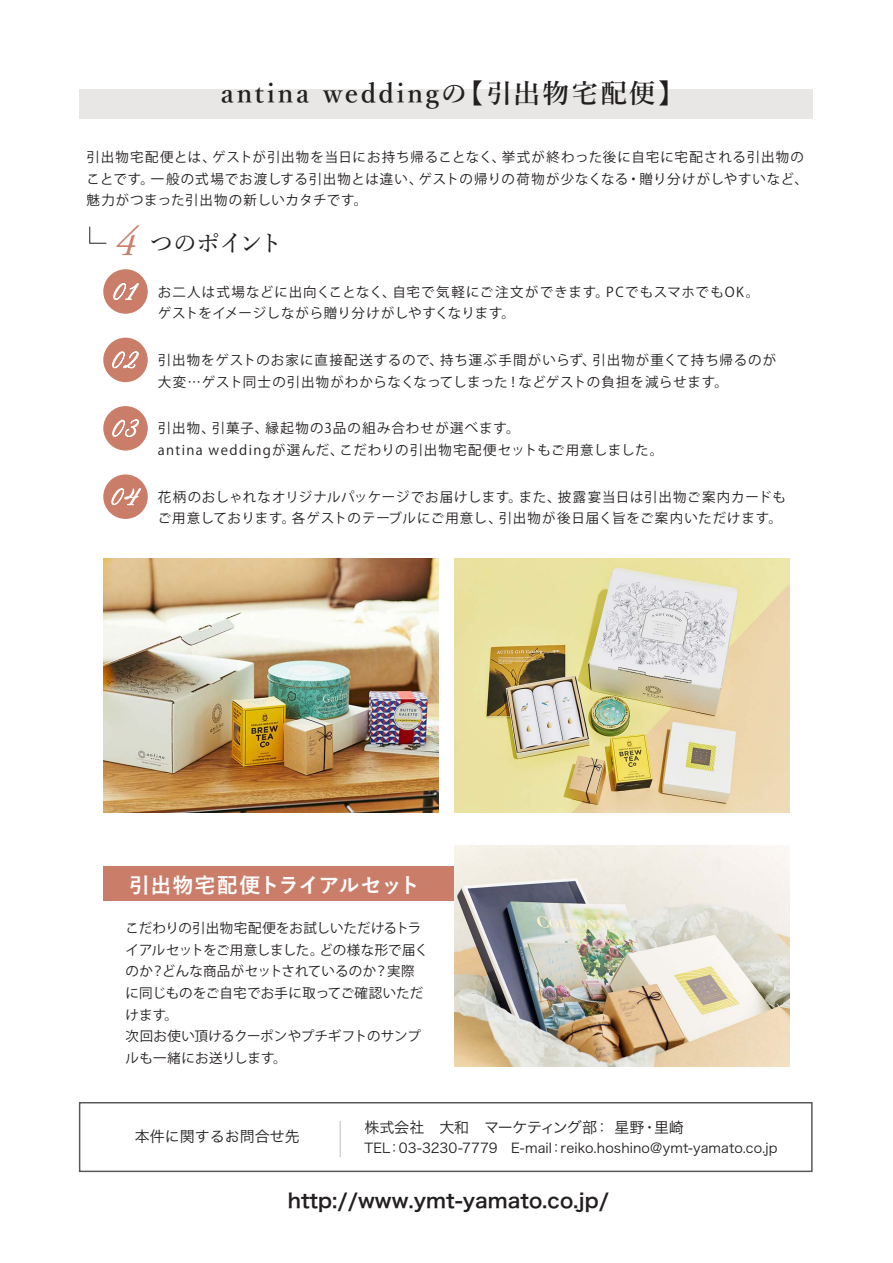
<style>
.page{position:relative;width:893px;height:1263px;background:#fff}
.page>*{position:absolute;margin:0;border:0;box-sizing:border-box;transform-origin:0 0}
.t1{font:italic 42px "Adobe Garamond Pro";color:#ca7e6a}
.t2{font:26.7px "Brunella Script";letter-spacing:.1em;color:#fff}
.t3{font:600 26.55px "Yu Min";letter-spacing:.1em;color:#231f20}
.t4{font:500 24px "Yu Min";letter-spacing:-.045em;color:#231f20}
.t5{font:700 21px "Yu Go";letter-spacing:-.03em;color:#fff}
.t6{font:19.8px "Hira Kaku Pro W6";color:#231f20}
.t7{font:15px "Hira Kaku Pro W3";color:#231f20}
.t8{font:13.5px/21.8px "Koz Go Pr 6 N";letter-spacing:.05em;color:#231f20}
.t9{font:13.5px/21.8px "Koz Go Pr 6 N";letter-spacing:.01em;color:#231f20}
.t10{font:13.5px/21.8px "Koz Go Pr 6 N";letter-spacing:.085em;color:#231f20}
.t11{font:13.5px "Hira Kaku Pro W3";letter-spacing:.01em;color:#231f20}
</style>
<div class="page">
<div style="left:79px;top:90px;width:734px;height:29px;background:#e9e7e6"></div>
<div style="left:103px;top:866px;width:382px;height:34px;background:#ca7e6a"></div>
<div style="left:79px;top:1102px;width:734px;height:70px;border:1px solid #57585a"></div>
<hr style="left:340px;top:1121px;width:1px;height:36px;background:#bcbdc0">
<div style="left:103px;top:269px;width:45px;height:45px;background:#ca7e6a;border-radius:50%"></div>
<svg style="left:113px;top:283px;width:26px;height:17px"></svg>
<div style="left:103px;top:338px;width:45px;height:44px;background:#ca7e6a;border-radius:50%"></div>
<svg style="left:112px;top:351px;width:27px;height:17px"></svg>
<div style="left:103px;top:406px;width:45px;height:44px;background:#ca7e6a;border-radius:50%"></div>
<svg style="left:112px;top:419px;width:27px;height:18px"></svg>
<div style="left:103px;top:474px;width:45px;height:45px;background:#ca7e6a;border-radius:50%"></div>
<svg style="left:111px;top:488px;width:30px;height:17px"></svg>
<svg style="left:89px;top:226px;width:18px;height:18px"></svg>
<img style="left:454px;top:846px;width:335px;height:220px">
<img style="left:454px;top:558px;width:335px;height:254px">
<img style="left:103px;top:558px;width:336px;height:254px">
<h3 class="t3" style="left:221px;top:79px;width:466px">antina weddingの【引出物宅配便】</h3>
<p class="t8" style="left:87px;top:146px;width:723px">引出物宅配便とは、ゲストが引出物を当日にお持ち帰ることなく、挙式が終わった後に自宅に宅配される引出物のことです。一般の式場でお渡しする引出物とは違い、ゲストの帰りの荷物が少なくなる・贈り分けがしやすいなど、魅力がつまった引出物の新しいカタチです。</p>
<h1 class="t1" style="left:115px;top:216px;width:22px">4</h1>
<h2 class="t2" style="left:114px;top:274px;width:24px">01</h2>
<h3 class="t4" style="left:149px;top:221px;width:135px">つのポイント</h3>
<p class="t8" style="left:158px;top:281px;width:603px">お二人は式場などに出向くことなく、自宅で気軽にご注文ができます。PCでもスマホでもOK。ゲストをイメージしながら贈り分けがしやすくなります。</p>
<h2 class="t2" style="left:113px;top:343px;width:26px">02</h2>
<p class="t8" style="left:158px;top:349px;width:620px">引出物をゲストのお家に直接配送するので、持ち運ぶ手間がいらず、引出物が重くて持ち帰るのが大変…ゲスト同士の引出物がわからなくなってしまった！などゲストの負担を減らせます。</p>
<h2 class="t2" style="left:113px;top:411px;width:26px">03</h2>
<p class="t10" style="left:158px;top:418px;width:507px">引出物、引菓子、縁起物の3品の組み合わせが選べます。<br>antina weddingが選んだ、こだわりの引出物宅配便セットもご用意しました。</p>
<h2 class="t2" style="left:112px;top:479px;width:28px">04</h2>
<p class="t8" style="left:158px;top:486px;width:630px">花柄のおしゃれなオリジナルパッケージでお届けします。また、披露宴当日は引出物ご案内カードもご用意しております。各ゲストのテーブルにご用意し、引出物が後日届く旨をご案内いただけます。</p>
<h3 class="t5" style="left:129px;top:873px;width:293px">引出物宅配便トライアルセット</h3>
<p class="t9" style="left:126px;top:917px;width:304px">こだわりの引出物宅配便をお試しいただけるトライアルセットをご用意しました。どの様な形で届くのか？どんな商品がセットされているのか？実際に同じものをご自宅でお手に取ってご確認いただけます。<br>次回お使い頂けるクーポンやプチギフトのサンプルも一緒にお送りします。</p>
<p class="t7" style="left:135px;top:1123px;width:166px">本件に関するお問合せ先</p>
<p class="t7" style="left:364px;top:1113px;width:336px">株式会社　大和　マーケティング部： 星野・里崎　</p>
<p class="t11" style="left:364px;top:1136px;width:415px">TEL：03-3230-7779　E-mail：reiko.hoshino@ymt-yamato.co.jp</p>
<h3 class="t6" style="left:288px;top:1183px;width:323px">http://www.ymt-yamato.co.jp/</h3>
</div>
